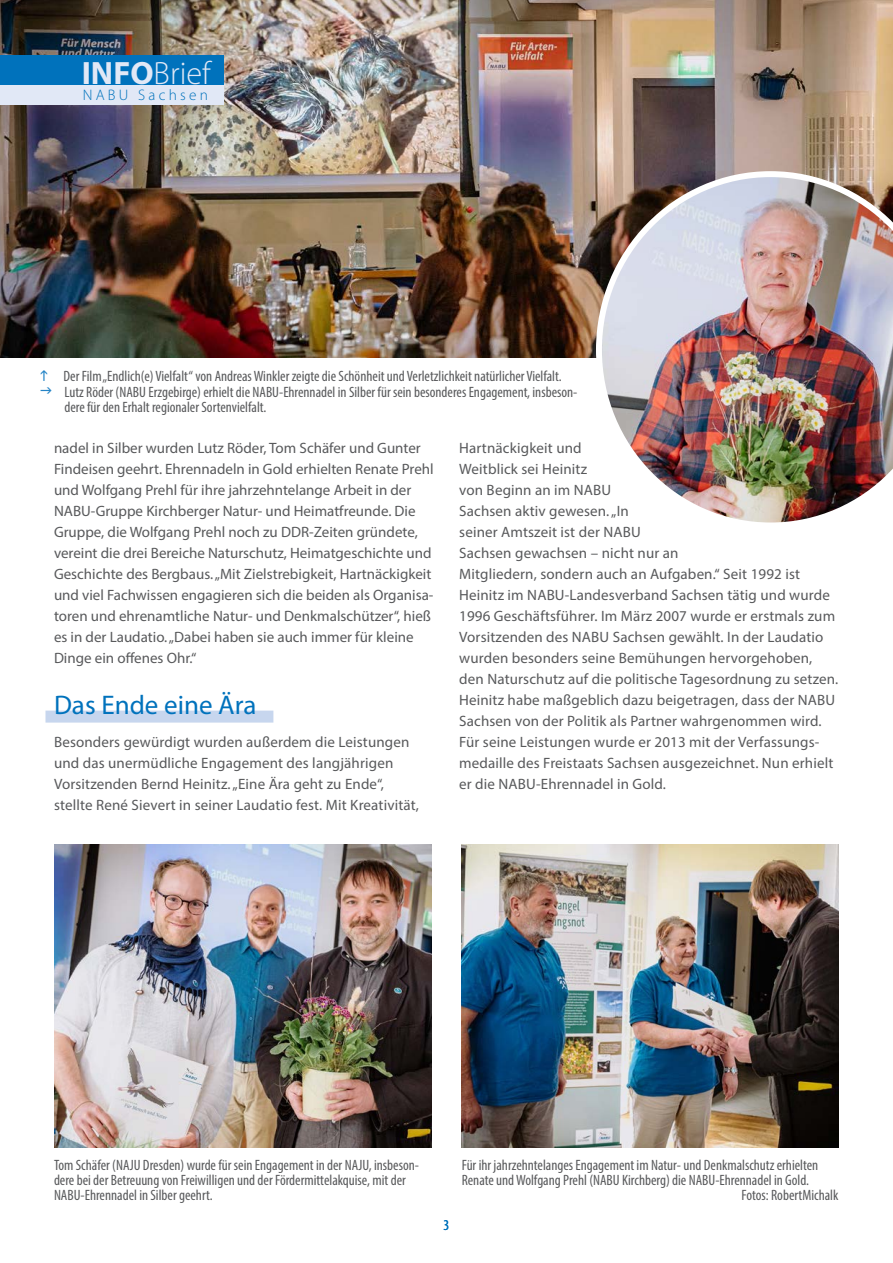
<style>
.page{position:relative;width:893px;height:1263px;background:#fff}
.page>*{position:absolute;margin:0;border:0;box-sizing:border-box;transform-origin:0 0}
.t1{font:300 32.4px "Myriad Pro";color:#e1e8f6}
.t2{font:27px "Myriad Pro";color:#0072bc}
.t3{font:300 15.3px "Myriad Pro";letter-spacing:.21em;color:#0072bc}
.t4{font:15px/21px "Myriad Pro";letter-spacing:.01em;color:#58595b}
.t5{font:condensed 15px/15px "Myriad Pro";color:#58595b}
.t6{font:condensed 15px "Myriad Pro";color:#0072bc}
.s1{font-weight:700}
</style>
<div class="page">
<img style="left:0;top:0;width:893px;height:357px">
<div style="left:45px;top:711px;width:228px;height:12px;background:#c7d6ee"></div>
<img style="left:54px;top:844px;width:377px;height:303px">
<img style="left:596px;top:171px;width:297px;height:352px">
<img style="left:462px;top:844px;width:377px;height:303px">
<div style="left:0;top:55px;width:223px;height:30px;background:#0072bc"></div>
<div style="left:0;top:85px;width:223px;height:20px;background:#e1e8f6"></div>
<h1 class="t1" style="left:82px;top:54px;width:131px"><span class="s1">INFO</span>Brief</h1>
<p class="t3" style="left:83px;top:86px;width:127px">NABU Sachsen</p>
<p class="t5" style="left:63px;top:367px;width:516px;line-height:16.5px">Der Film „Endlich(e) Vielfalt“ von Andreas Winkler zeigte die Schönheit und Verletzlichkeit natürlicher Vielfalt.<br>Lutz Röder (NABU Erzgebirge) erhielt die NABU-Ehrennadel in Silber für sein besonderes Engagement, insbeson-</p>
<p class="t5" style="left:64px;top:399px;width:203px">dere für den Erhalt regionaler Sortenvielfalt.</p>
<p class="t4" style="left:54px;top:437px;width:381px">nadel in Silber wurden Lutz Röder, Tom Schäfer und Gunter Findeisen geehrt. Ehrennadeln in Gold erhielten Renate Prehl und Wolfgang Prehl für ihre jahrzehntelange Arbeit in der NABU-Gruppe Kirchberger Natur- und Heimatfreunde. Die Gruppe, die Wolfgang Prehl noch zu DDR-Zeiten gründete, vereint die drei Bereiche Naturschutz, Heimatgeschichte und Geschichte des Bergbaus. „Mit Zielstrebigkeit, Hartnäckigkeit und viel Fachwissen engagieren sich die beiden als Organisa&shy;toren und ehrenamtliche Natur- und Denkmalschützer“, hieß es in der Laudatio. „Dabei haben sie auch immer für kleine Dinge ein offenes Ohr.“</p>
<h2 class="t2" style="left:54px;top:688px;width:204px">Das Ende eine Ära</h2>
<p class="t4" style="left:54px;top:731px;width:367px">Besonders gewürdigt wurden außerdem die Leistungen und das unermüdliche Engagement des langjährigen Vorsitzenden Bernd Heinitz. „Eine Ära geht zu Ende“, stellte René Sievert in seiner Laudatio fest. Mit Kreativität,</p>
<p class="t4" style="left:459px;top:437px;width:381px">Hartnäckigkeit und<br>Weitblick sei Heinitz<br>von Beginn an im NABU<br>Sachsen aktiv gewesen. „In<br>seiner Amtszeit ist der NABU<br>Sachsen gewachsen – nicht nur an<br>Mitgliedern, sondern auch an Aufgaben.“ Seit 1992 ist Heinitz im NABU-Landesverband Sachsen tätig und wurde 1996 Geschäftsführer. Im März 2007 wurde er erstmals zum Vorsitzenden des NABU Sachsen gewählt. In der Laudatio wurden besonders seine Bemühungen hervorgehoben, den Naturschutz auf die politische Tagesordnung zu setzen.<br>Heinitz habe maßgeblich dazu beigetragen, dass der NABU Sachsen von der Politik als Partner wahrgenommen wird.<br>Für seine Leistungen wurde er 2013 mit der Verfassungs&shy;medaille des Freistaats Sachsen ausgezeichnet. Nun erhielt er die NABU-Ehrennadel in Gold.</p>
<p class="t5" style="left:54px;top:1157px;width:367px">Tom Schäfer (NAJU Dresden) wurde für sein Engagement in der NAJU, insbeson&shy;dere bei der Betreuung von Freiwilligen und der Fördermittelakquise, mit der<br>NABU-Ehrennadel in Silber geehrt.</p>
<p class="t6" style="left:443px;top:1216px;width:7px">3</p>
<p class="t5" style="left:462px;top:1157px;width:358px">Für ihr jahrzehntelanges Engagement im Natur- und Denkmalschutz erhielten</p>
<p class="t5" style="left:462px;top:1172px;width:349px">Renate und Wolfgang Prehl (NABU Kirchberg) die NABU-Ehrennadel in Gold.</p>
<p class="t5" style="left:741px;top:1187px;width:98px">Fotos: RobertMichalk</p>
</div>
